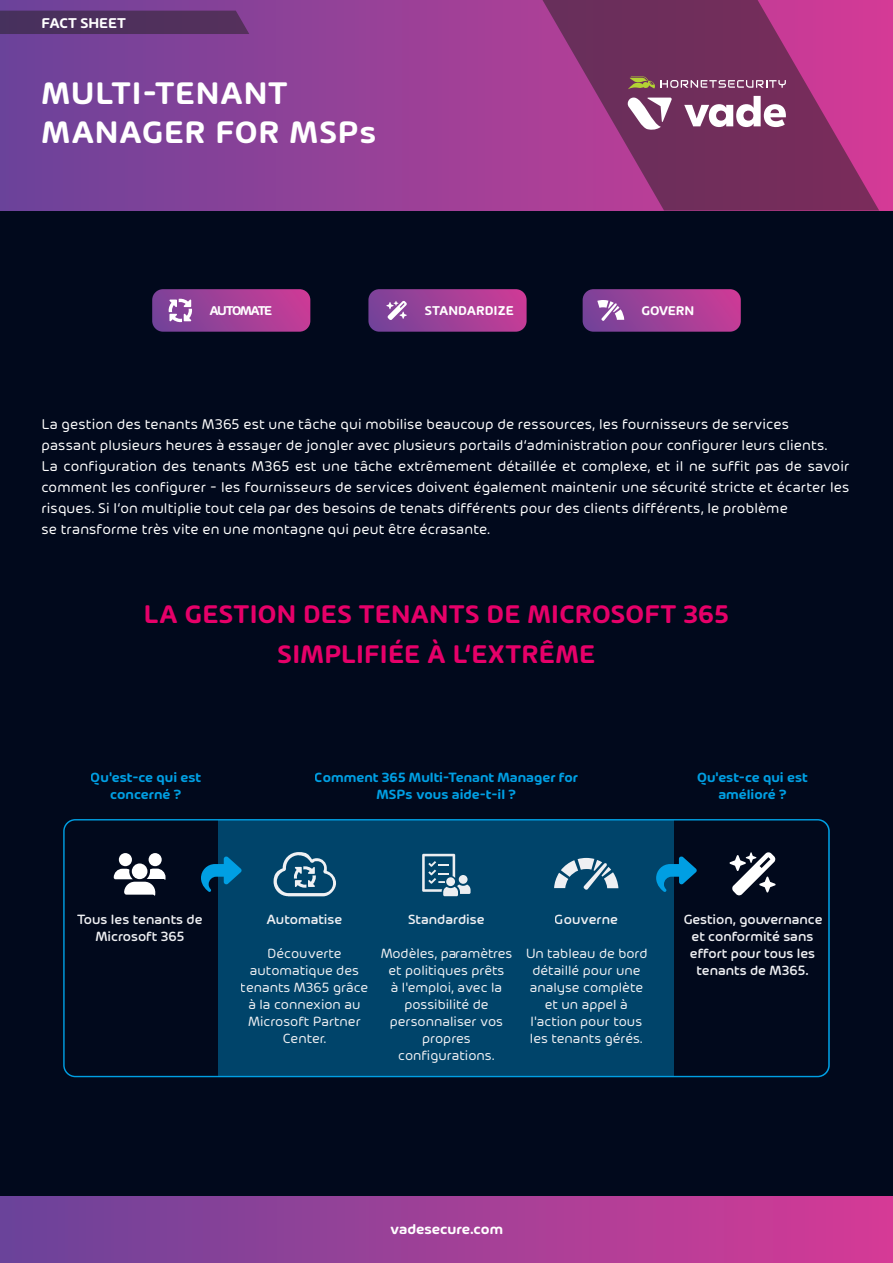
<style>
.page{position:relative;width:893px;height:1263px;background:#fff}
.page>*{position:absolute;margin:0;border:0;box-sizing:border-box;transform-origin:0 0}
.t1{font:600 33px "Hornet";letter-spacing:.02em;color:#fff}
.Intro{font:600 27px "Hornet";letter-spacing:.005em;color:#e60069}
.Subhead_Fliesstext{font:15px/21px "Hornet";letter-spacing:.01em;color:#fff;text-align:justify}
.t2{font:600 15px "Hornet";color:#fff}
.t3{font:14.25px/17.1px "Hornet";color:#eff0f3;text-align:center}
.t4{font:500 14.25px/17.1px "Hornet";color:#eff0f3;text-align:center}
.t5{font:600 14.25px/17.1px "Hornet";color:#009fe3;text-align:center}
.Subhead_Fliesstext-2{font:600 13.5px "Hornet";color:#fff}
.Subhead_Fliesstext-3{font:600 13.5px "Hornet";letter-spacing:-.105em;color:#fff}
.Icon-Beschreibung{font:600 13.5px "Hornet";color:#fff}
</style>
<div class="page">
<div style="left:0;top:108px;width:893px;height:1097px;background:#01091c"></div>
<svg style="left:0;top:0;width:893px;height:210px;background:#8c4198"></svg>
<div style="left:0;top:1196px;width:893px;height:67px;background:linear-gradient(to right,#6a449a,#d63b96)"></div>
<svg style="left:535px;top:0;width:344px;height:210px;background:#903373"></svg>
<div style="left:0;top:11px;width:249px;height:23px;background:#4e305c"></div>
<svg style="left:628px;top:77px;width:158px;height:12px;background:#906376"></svg>
<svg style="left:684px;top:96px;width:102px;height:31px;background:#b490a8"></svg>
<svg style="left:626px;top:97px;width:46px;height:34px"></svg>
<svg style="left:152px;top:289px;width:158px;height:43px;background:#a04598"></svg>
<svg style="left:583px;top:289px;width:158px;height:43px;background:#9f4497"></svg>
<svg style="left:368px;top:289px;width:159px;height:43px;background:#9d4296"></svg>
<svg style="left:63px;top:819px;width:767px;height:258px;fill:#00446a"></svg>
<svg style="left:201px;top:856px;width:41px;height:36px"></svg>
<svg style="left:656px;top:856px;width:41px;height:36px"></svg>
<svg style="left:554px;top:858px;width:64px;height:32px;background:#5d869f"></svg>
<svg style="left:114px;top:853px;width:52px;height:45px"></svg>
<svg style="left:422px;top:854px;width:49px;height:42px;background:#4c7b95"></svg>
<div style="left:446px;top:877px;width:9px;height:9px;background:#eceef1;border-radius:50%"></div>
<svg style="left:274px;top:852px;width:62px;height:44px;background:#40728f"></svg>
<svg style="left:730px;top:852px;width:46px;height:44px"></svg>
<p class="t2" style="left:41px;top:12px;width:86px">FACT SHEET</p>
<h1 class="t1" style="left:41px;top:69px;width:248px">MULTI-TENANT</h1>
<h1 class="t1" style="left:41px;top:108px;width:336px">MANAGER FOR MSPs</h1>
<p class="Subhead_Fliesstext-3" style="left:209px;top:301px;width:64px">AUTOMATE</p>
<p class="Subhead_Fliesstext-2" style="left:425px;top:301px;width:91px">STANDARDIZE</p>
<p class="Icon-Beschreibung" style="left:642px;top:300px;width:54px;rotate:1deg">GOVERN</p>
<p class="Subhead_Fliesstext" style="left:41px;top:413px;width:749px">La gestion des tenants M365 est une tâche qui mobilise beaucoup de ressources, les fournisseurs de services</p>
<p class="Subhead_Fliesstext" style="left:41px;top:434px;width:788px">passant plusieurs heures à essayer de jongler avec plusieurs portails d‘administration pour configurer leurs clients.</p>
<p class="Subhead_Fliesstext" style="left:41px;top:455px;width:809px">La configuration des tenants M365 est une tâche extrêmement détaillée et complexe, et il ne suffit pas de savoir comment les configurer - les fournisseurs de services doivent également maintenir une sécurité stricte et écarter les risques. Si l‘on multiplie tout cela par des besoins de tenats différents pour des clients différents, le problème</p>
<p class="Subhead_Fliesstext" style="left:41px;top:518px;width:450px">se transforme très vite en une montagne qui peut être écrasante.</p>
<p class="Intro" style="left:144px;top:594px;width:586px">LA GESTION DES TENANTS DE MICROSOFT 365</p>
<p class="Intro" style="left:278px;top:635px;width:319px">SIMPLIFIÉE À L‘EXTRÊME</p>
<p class="t5" style="left:91px;top:768px;width:112px">Qu'est-ce qui est concerné ?</p>
<p class="t5" style="left:697px;top:768px;width:112px">Qu'est-ce qui est amélioré ?</p>
<p class="t5" style="left:315px;top:768px;width:265px">Comment 365 Multi-Tenant Manager for<br>MSPs vous aide-t-il ?</p>
<p class="t4" style="left:77px;top:909px;width:127px">Tous les tenants de<br>Microsoft 365</p>
<p class="t4" style="left:266px;top:909px;width:77px">Automatise</p>
<p class="t3" style="left:241px;top:943px;width:129px">Découverte automatique des tenants M365 grâce à la connexion au<br>Microsoft Partner<br>Center.</p>
<p class="t3" style="left:525px;top:943px;width:124px">Un tableau de bord détaillé pour une analyse complète et un appel à l'action pour tous les tenants gérés.</p>
<p class="t4" style="left:408px;top:909px;width:78px">Standardise</p>
<p class="t4" style="left:555px;top:909px;width:65px">Gouverne</p>
<p class="t3" style="left:380px;top:943px;width:133px">Modèles, paramètres et politiques prêts<br>à l'emploi, avec la possibilité de personnaliser vos propres configurations.</p>
<p class="t4" style="left:683px;top:909px;width:141px">Gestion, gouvernance et conformité sans effort pour tous les tenants de M365.</p>
<p class="t2" style="left:390px;top:1218px;width:114px">vadesecure.com</p>
</div>
